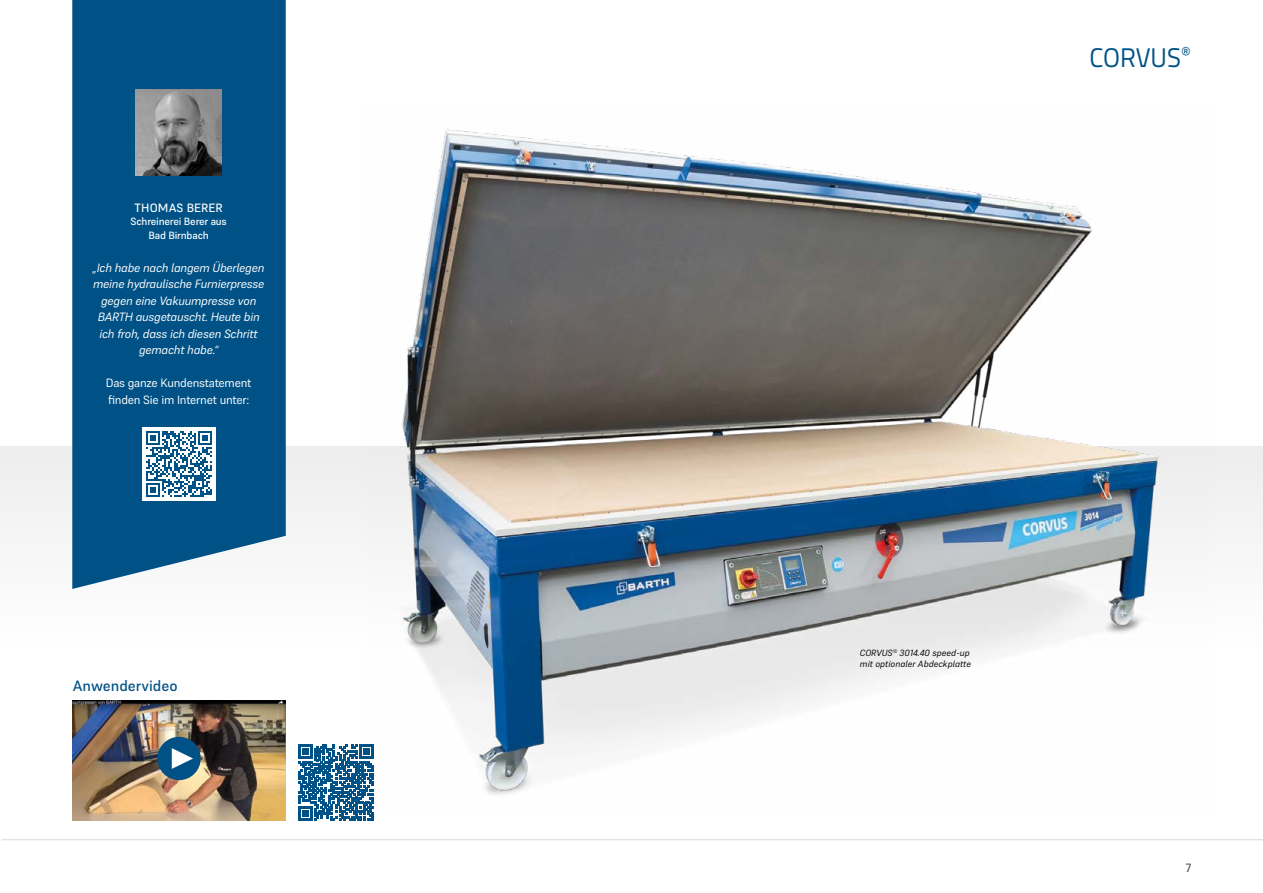
<style>
.page{position:relative;width:1263px;height:893px;background:#fff}
.page>*{position:absolute;margin:0;border:0;box-sizing:border-box;transform-origin:0 0}
.t1{font:27px "Titillium Web";color:#005286;scale:.95 1}
.t2{font:500 15px "Supreme";color:#005286}
.t3{font:italic 12px/16.5px "Supreme";letter-spacing:-.02em;color:#fff;text-align:center}
.t4{font:12px/16.5px "Supreme";letter-spacing:-.02em;color:#fff}
.t5{font:500 12px "Supreme";letter-spacing:.01em;color:#fff}
.t6{font:500 12px "Supreme";color:#575756}
.t7{font:500 10.5px/13.5px "Supreme";letter-spacing:-.02em;color:#fff;text-align:center}
.t8{font:italic 9px/10.8px "Supreme";color:#000}
</style>
<div class="page">
<hr style="left:2px;top:839px;width:1261px;height:1px;background:#e3e3e3">
<div style="left:0;top:446px;width:1263px;height:233px;background:#fafafa"></div>
<img style="left:366px;top:129px;width:847px;height:666px">
<div style="left:72px;top:0;width:214px;height:589px;background:#005286"></div>
<img style="left:136px;top:90px;width:86px;height:86px">
<img style="left:72px;top:701px;width:214px;height:120px">
<div style="left:157px;top:737px;width:44px;height:43px;background:#005286;border-radius:50%"></div>
<svg style="left:172px;top:748px;width:21px;height:21px"></svg>
<svg style="left:298px;top:745px;width:76px;height:75px"></svg>
<div style="left:142px;top:427px;width:73px;height:74px;background:#fff"></div>
<svg style="left:146px;top:431px;width:66px;height:66px"></svg>
<p class="t5" style="left:135px;top:200px;width:90px">THOMAS BERER</p>
<p class="t7" style="left:131px;top:214px;width:98px">Schreinerei Berer aus<br>Bad Birnbach</p>
<p class="t3" style="left:93px;top:259px;width:173px">„Ich habe nach langem Überlegen meine hydraulische Furnierpresse gegen eine Vakuumpresse von<br>BARTH ausgetauscht. Heute bin ich froh, dass ich diesen Schritt gemacht habe.“</p>
<p class="t4" style="left:106px;top:375px;width:147px">Das ganze Kundenstatement finden Sie im Internet unter:</p>
<p class="t2" style="left:73px;top:676px;width:106px">Anwendervideo</p>
<h1 class="t1" style="left:1089px;top:38px;width:108px">CORVUS<sup>®</sup></h1>
<p class="t8" style="left:860px;top:648px;width:113px">CORVUS<sup>®</sup> 3014.40 speed-up mit optionaler Abdeckplatte</p>
<p class="t6" style="left:1186px;top:860px;width:7px">7</p>
</div>
